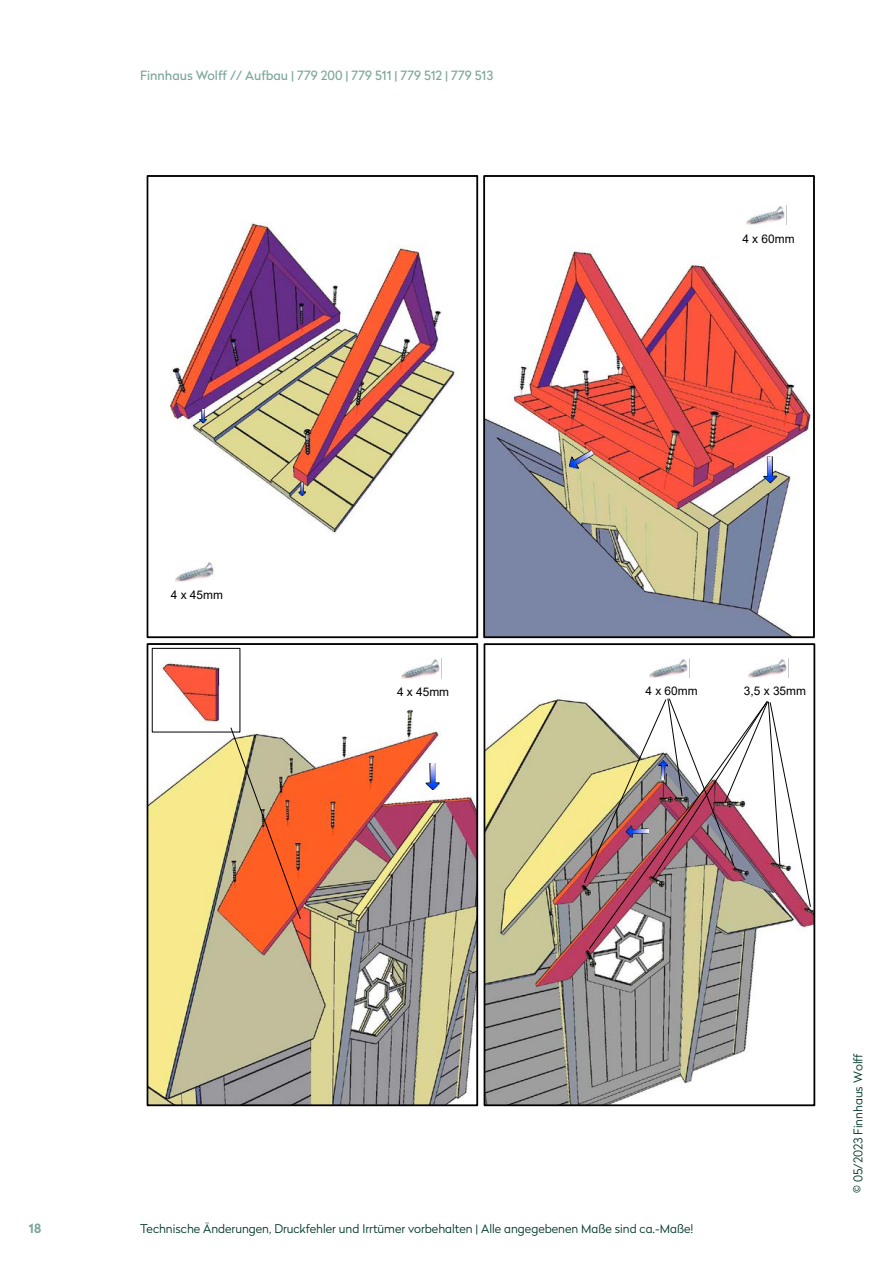
<style>
.page{position:relative;width:893px;height:1263px;background:#fff}
.page>*{position:absolute;margin:0;border:0;box-sizing:border-box;transform-origin:0 0}
.t1{font:12.75px "Radikal";color:#7ca79b}
.t2{font:700 12.75px "Radikal";color:#7ca79b}
.t3{font:300 12px "Radikal";color:#003629}
.t4{font:11.85px "Arial";color:#000}
</style>
<div class="page">
<img style="left:170px;top:222px;width:285px;height:360px">
<img style="left:150px;top:647px;width:325px;height:456px">
<img style="left:486px;top:221px;width:326px;height:414px">
<img style="left:487px;top:674px;width:325px;height:429px">
<img style="left:154px;top:650px;width:84px;height:80px">
<svg style="left:198px;top:409px;width:10px;height:15px"></svg>
<img style="left:175px;top:562px;width:40px;height:19px">
<div style="left:147px;top:643px;width:331px;height:463px;border:2px solid #000"></div>
<div style="left:147px;top:175px;width:331px;height:463px;border:2px solid #000"></div>
<svg style="left:298px;top:482px;width:9px;height:14px"></svg>
<div style="left:483px;top:175px;width:332px;height:463px;border:2px solid #000"></div>
<img style="left:401px;top:659px;width:40px;height:19px">
<img style="left:747px;top:205px;width:40px;height:20px">
<div style="left:484px;top:643px;width:331px;height:463px;border:2px solid #000"></div>
<svg style="left:425px;top:763px;width:15px;height:27px"></svg>
<img style="left:426px;top:763px;width:13px;height:26px">
<svg style="left:762px;top:456px;width:16px;height:27px"></svg>
<img style="left:764px;top:457px;width:13px;height:26px">
<svg style="left:569px;top:450px;width:25px;height:19px"></svg>
<img style="left:570px;top:451px;width:23px;height:17px">
<img style="left:230px;top:727px;width:71px;height:192px">
<img style="left:650px;top:658px;width:40px;height:19px">
<img style="left:749px;top:658px;width:40px;height:19px">
<img style="left:584px;top:698px;width:227px;height:251px">
<p class="t1" style="left:140px;top:67px;width:354px">Finnhaus Wolff // Aufbau | 779 200 | 779 511 | 779 512 | 779 513</p>
<p class="t4" style="left:171px;top:587px;width:54px">4 x 45mm</p>
<p class="t4" style="left:397px;top:684px;width:54px">4 x 45mm</p>
<p class="t4" style="left:742px;top:231px;width:54px">4 x 60mm</p>
<p class="t4" style="left:645px;top:683px;width:54px">4 x 60mm</p>
<p class="t4" style="left:744px;top:683px;width:64px">3,5 x 35mm</p>
<p class="t2" style="left:29px;top:1219px;width:14px">18</p>
<p class="t3" style="left:140px;top:1220px;width:555px">Technische Änderungen, Druckfehler und Irrtümer vorbehalten | Alle angegebenen Maße sind ca.-Maße!</p>
<p class="t3" style="left:850px;top:1193px;width:141px;rotate:-90deg">© 05/2023 Finnhaus Wolff</p>
</div>
